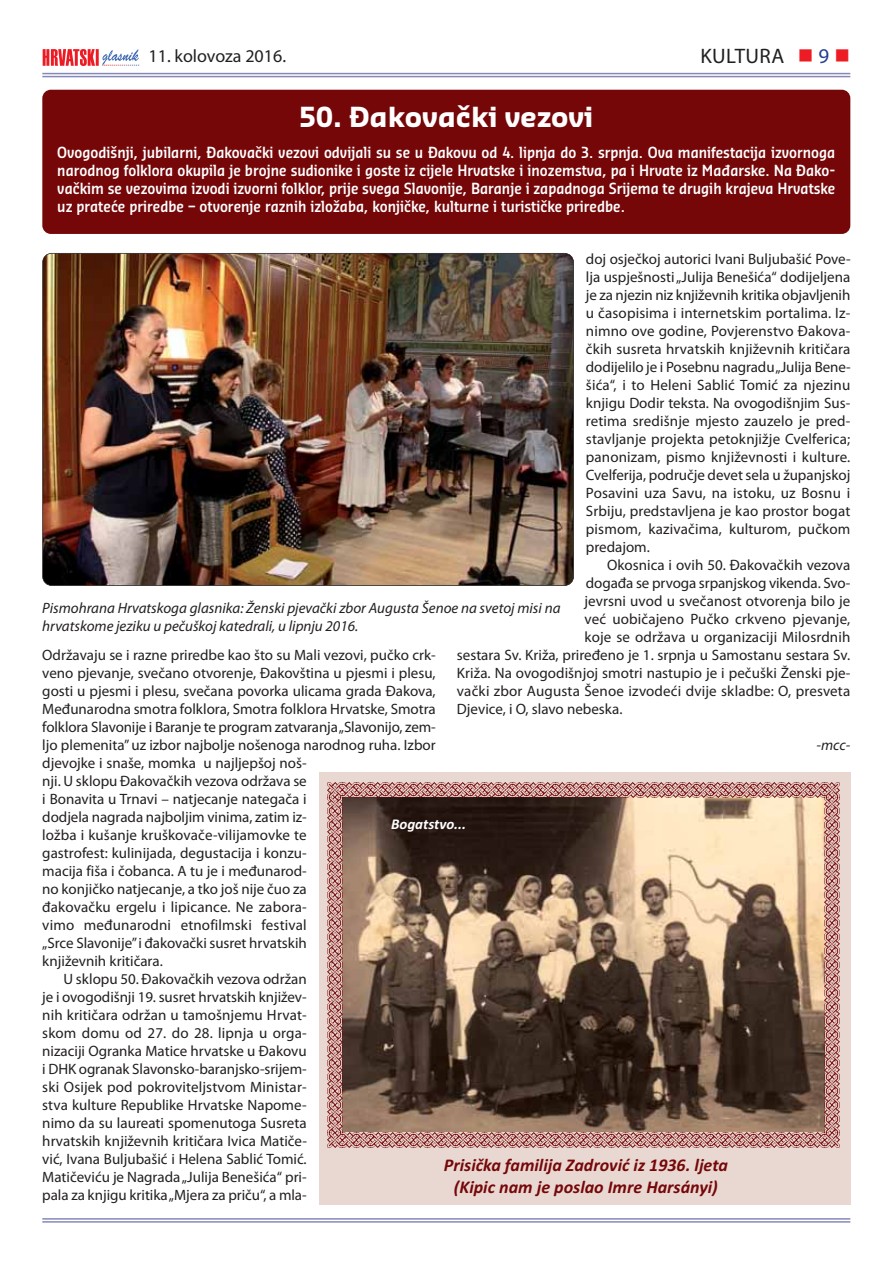
<style>
.page{position:relative;width:893px;height:1263px;background:#fff}
.page>*{position:absolute;margin:0;border:0;box-sizing:border-box;transform-origin:0 0}
.t1{font:700 27px "Sansa Pro";color:#fff}
.t2{font:21px "Myriad Pro";letter-spacing:.02em;color:#231f20}
.t3{font:italic 700 18px/21.6px "Calibri";color:#750709;text-align:center}
.t4{font:18px "Myriad Pro";color:#231f20}
.t5{font:15px/18px "Myriad Pro";color:#231f20;text-align:justify}
.t6{font:600 15px/18px "Sansa Con Pro";color:#fff;text-align:justify}
.t7{font:italic 15px/18px "Myriad Pro";color:#231f20}
.t8{font:italic 700 15px "Calibri";color:#fff}
.s1{color:#ed1c24}
.s2{color:#25408e}
</style>
<div class="page">
<svg style="left:43px;top:49px;width:96px;height:17px"></svg>
<hr style="left:42px;top:1218px;width:808px;height:2px;background:#8788ba">
<hr style="left:42px;top:1221px;width:808px;height:2px;background:#8788ba">
<hr style="left:42px;top:73px;width:808px;height:1px;background:#8788ba">
<hr style="left:42px;top:76px;width:808px;height:1px;background:#8788ba">
<div style="left:319px;top:773px;width:531px;height:432px;background:#e9d8d1"></div>
<img style="left:328px;top:783px;width:511px;height:364px">
<div style="left:42px;top:90px;width:808px;height:144px;background:#750709;border-radius:9px"></div>
<img style="left:43px;top:253px;width:530px;height:332px;border-radius:9px">
<div style="left:42px;top:253px;width:532px;height:333px;border:2px solid #231f20;border-radius:9px"></div>
<p class="t4" style="left:149px;top:49px;width:139px">11. kolovoza 2016.</p>
<h2 class="t2" style="left:700px;top:48px;width:151px">KULTURA <span class="s1">■</span> <span class="s2">9</span> <span class="s1">■</span></h2>
<h1 class="t1" style="left:299px;top:106px;width:296px">50. Đakovački vezovi</h1>
<p class="t6" style="left:57px;top:145px;width:779px">Ovogodišnji, jubilarni, Đakovački vezovi odvijali su se u Đakovu od 4. lipnja do 3. srpnja. Ova manifestacija izvornoga narodnog folklora okupila je brojne sudionike i goste iz cijele Hrvatske i inozemstva, pa i Hrvate iz Mađarske. Na Đako&shy;vačkim se vezovima izvodi izvorni folklor, prije svega Slavonije, Baranje i zapadnoga Srijema te drugih krajeva Hrvatske uz prateće priredbe – otvorenje raznih izložaba, konjičke, kulturne i turističke priredbe.</p>
<p class="t5" style="left:586px;top:251px;width:266px">doj osječkoj autorici Ivani Buljubašić Pove&shy;lja uspješnosti „Julija Benešića“ dodijeljena je za njezin niz književnih kritika objavljenih u časopisima i internetskim portalima. Iz&shy;nimno ove godine, Povjerenstvo Đakova&shy;čkih susreta hrvatskih književnih kritičara dodijelilo je i Posebnu nagradu „Julija Bene&shy;šića“, i to Heleni Sablić Tomić za njezinu knjigu Dodir teksta. Na ovogodišnjim Sus - retima središnje mjesto zauzelo je pred&shy;stavljanje projekta petoknjižje Cvelferica; panonizam, pismo književnosti i kulture.<br>Cvelferija, područje devet sela u županjskoj Posavini uza Savu, na istoku, uz Bosnu i Srbiju, predstavljena je kao prostor bogat pis mom, kazivačima, kulturom, pučkom predajom.</p>
<p class="t5" style="left:607px;top:557px;width:245px">Okosnica i ovih 50. Đakovačkih vezova</p>
<p class="t5" style="left:586px;top:575px;width:266px">događa se prvoga srpanjskog vikenda. Svo-</p>
<p class="t5" style="left:584px;top:593px;width:267px">jevrsni uvod u svečanost otvorenja bilo je</p>
<p class="t5" style="left:584px;top:611px;width:267px">već uobičajeno Pučko crkveno pjevanje,</p>
<p class="t5" style="left:584px;top:629px;width:267px">koje se održava u organizaciji Milosrdnih</p>
<p class="t5" style="left:457px;top:647px;width:395px">sestara Sv. Križa, priređeno je 1. srpnja u Samostanu sestara Sv.</p>
<p class="t5" style="left:457px;top:665px;width:395px">Križa. Na ovogodišnjoj smotri nastupio je i pečuški Ženski pje -</p>
<p class="t5" style="left:457px;top:683px;width:395px">vački zbor Augusta Šenoe izvodeći dvije skladbe: O, presveta</p>
<p class="t5" style="left:457px;top:701px;width:167px">Djevice, i O, slavo nebeska.</p>
<p class="t7" style="left:816px;top:737px;width:35px">-mcc-</p>
<p class="t7" style="left:42px;top:600px;width:520px">Pismohrana Hrvatskoga glasnika: Ženski pjevački zbor Augusta Šenoe na svetoj misi na hrvatskome jeziku u pečuškoj katedrali, u lipnju 2016.</p>
<p class="t5" style="left:42px;top:647px;width:395px">Održavaju se i razne priredbe kao što su Mali vezovi, pučko crk -</p>
<p class="t5" style="left:42px;top:665px;width:395px">veno pjevanje, svečano otvorenje, Đakovština u pjesmi i plesu,</p>
<p class="t5" style="left:42px;top:683px;width:395px">gosti u pjesmi i plesu, svečana povorka ulicama grada Đakova,</p>
<p class="t5" style="left:42px;top:701px;width:395px">Međunarodna smotra folklora, Smotra folklora Hrvatske, Smotra</p>
<p class="t5" style="left:42px;top:719px;width:395px">folklora Slavonije i Baranje te program zatvaranja „Slavonijo, zem-</p>
<p class="t5" style="left:42px;top:737px;width:395px">ljo plemenita” uz izbor najbolje nošenoga narodnog ruha. Izbor</p>
<p class="t5" style="left:42px;top:755px;width:266px">djevojke i snaše, momka u najljepšoj noš -</p>
<p class="t5" style="left:42px;top:773px;width:266px">nji. U sklopu Đakovačkih vezova održava se</p>
<p class="t5" style="left:42px;top:791px;width:266px">i Bonavita u Trnavi – natjecanje nategača i</p>
<p class="t5" style="left:42px;top:809px;width:266px">dodjela nagrada najboljim vinima, zatim iz-</p>
<p class="t5" style="left:42px;top:827px;width:266px">ložba i kušanje kruš kovače-vilijamovke te</p>
<p class="t5" style="left:42px;top:845px;width:266px">gastrofest: kulinijada, degustacija i konzu-</p>
<p class="t5" style="left:42px;top:863px;width:266px">macija fiša i čobanca. A tu je i međunarod -</p>
<p class="t5" style="left:42px;top:881px;width:266px">no konjičko natjecanje, a tko još nije čuo za</p>
<p class="t5" style="left:42px;top:899px;width:266px">đakovačku ergelu i lipicance. Ne zabora-</p>
<p class="t5" style="left:42px;top:917px;width:266px">vimo međunarodni etnofilmski festival</p>
<p class="t5" style="left:42px;top:935px;width:266px">„Srce Slavonije” i đakovački sus ret hrvatskih</p>
<p class="t5" style="left:42px;top:953px;width:122px">književnih kritičara.</p>
<p class="t5" style="left:64px;top:971px;width:245px">U sklopu 50. Đakovačkih vezova održan</p>
<p class="t5" style="left:42px;top:989px;width:266px">je i ovogodišnji 19. susret hrvatskih književ -</p>
<p class="t5" style="left:42px;top:1007px;width:266px">nih kritičara održan u tamošnjemu Hrvat -</p>
<p class="t5" style="left:42px;top:1025px;width:266px">skom domu od 27. do 28. lipnja u orga -</p>
<p class="t5" style="left:42px;top:1043px;width:266px">nizaciji Ogranka Matice hrvatske u Đakovu</p>
<p class="t5" style="left:42px;top:1061px;width:266px">i DHK ogranak Slavonsko-baranjsko-srijem-</p>
<p class="t5" style="left:42px;top:1079px;width:266px">ski Osijek pod pokroviteljstvom Ministar-</p>
<p class="t5" style="left:42px;top:1097px;width:266px">stva kulture Republike Hrvat ske Napome-</p>
<p class="t5" style="left:42px;top:1115px;width:266px">nimo da su laureati spomenutoga Susreta</p>
<p class="t5" style="left:42px;top:1133px;width:266px">hrvatskih književnih kritičara Ivica Matiče-</p>
<p class="t5" style="left:42px;top:1151px;width:266px">vić, Ivana Buljubašić i Helena Sab lić Tomić.</p>
<p class="t5" style="left:42px;top:1169px;width:266px">Matičeviću je Nagrada „Julija Benešića“ pri-</p>
<p class="t5" style="left:42px;top:1187px;width:266px">pala za knjigu kritika „Mjera za priču“, a mla-</p>
<p class="t8" style="left:391px;top:819px;width:77px">Bogatstvo...</p>
<p class="t3" style="left:444px;top:1156px;width:285px">Prisička familija Zadrović iz 1936. ljeta (Kipic nam je poslao Imre Harsányi)</p>
</div>
